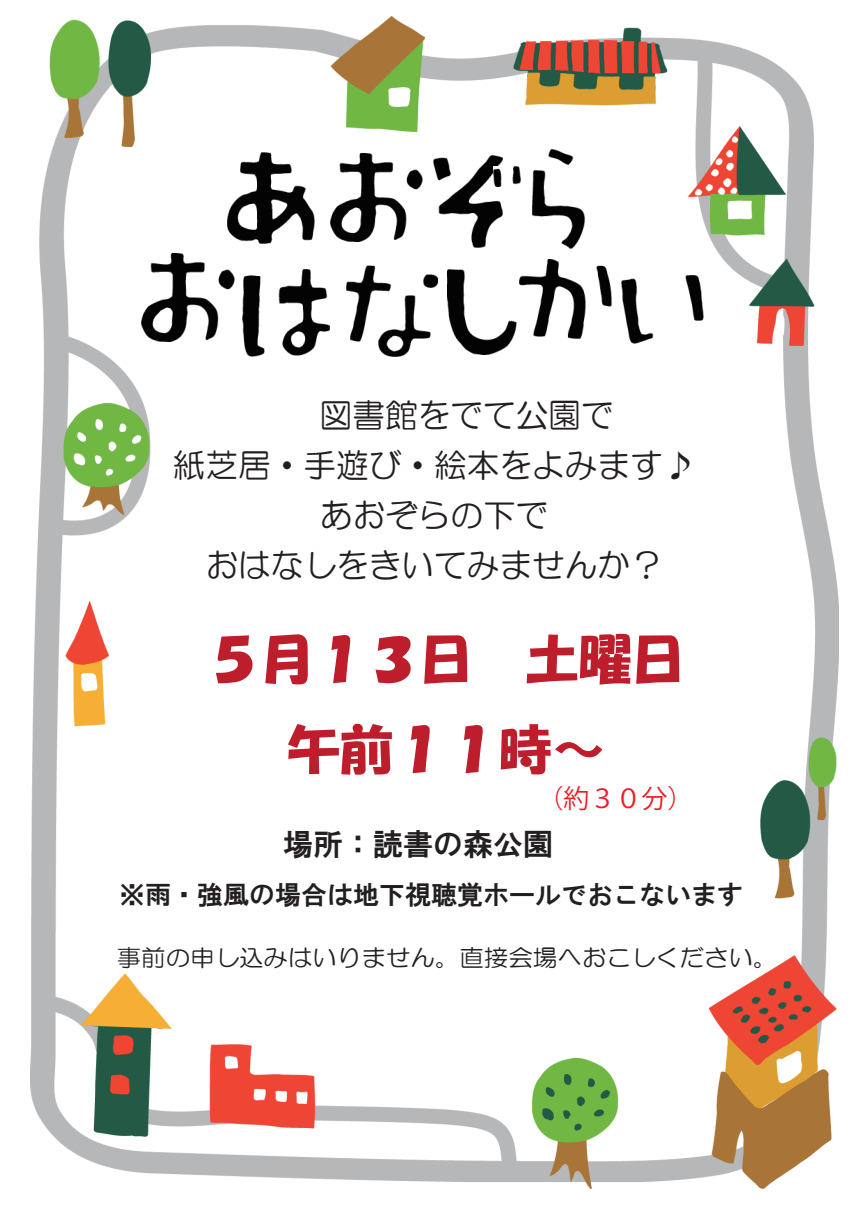
<style>
.page{position:relative;width:859px;height:1208px;background:#fff}
.page>*{position:absolute;margin:0;border:0;box-sizing:border-box;transform-origin:0 0}
.t1{font:53px/90px "HG Soei Kakupoptai";color:#be1d2c;text-align:center}
.t2{font:33px/50px "HG Maru Gothic MPRO";color:#231f20;text-align:center}
.t3{font:30px "HG Gothic E";color:#231f20}
.t4{font:26px "HG Gothic E";color:#231f20}
.t5{font:26px "Koz Go Pr 6 N";color:#ee1d23}
.t6{font:23.3px "HG Maru Gothic MPRO";color:#231f20;scale:1.05 1}
</style>
<div class="page">
<img style="left:31px;top:17px;width:808px;height:1172px">
<img style="left:228px;top:153px;width:87px;height:90px">
<img style="left:330px;top:154px;width:93px;height:88px">
<img style="left:434px;top:156px;width:68px;height:92px">
<img style="left:494px;top:166px;width:26px;height:21px">
<img style="left:532px;top:149px;width:53px;height:99px">
<img style="left:142px;top:253px;width:92px;height:88px">
<img style="left:242px;top:270px;width:88px;height:87px">
<img style="left:346px;top:265px;width:92px;height:92px">
<img style="left:447px;top:270px;width:70px;height:85px">
<img style="left:519px;top:260px;width:92px;height:78px">
<img style="left:622px;top:275px;width:81px;height:68px">
<p class="t2" style="left:173px;top:390px;width:524px">　　図書館をでて公園で<br>紙芝居・手遊び・絵本をよみます♪あおぞらの下で<br>おはなしをきいてみませんか？</p>
<h1 class="t1" style="left:208px;top:614px;width:478px">５月１３日　土曜日午前１１時～</h1>
<p class="t5" style="left:538px;top:783px;width:157px">（約３０分）</p>
<p class="t3" style="left:283px;top:829px;width:271px">場所：読書の森公園</p>
<p class="t4" style="left:119px;top:881px;width:626px">※雨・強風の場合は地下視聴覚ホールでおこないます</p>
<p class="t6" style="left:117px;top:945px;width:631px">事前の申し込みはいりません。直接会場へおこしください。</p>
</div>
